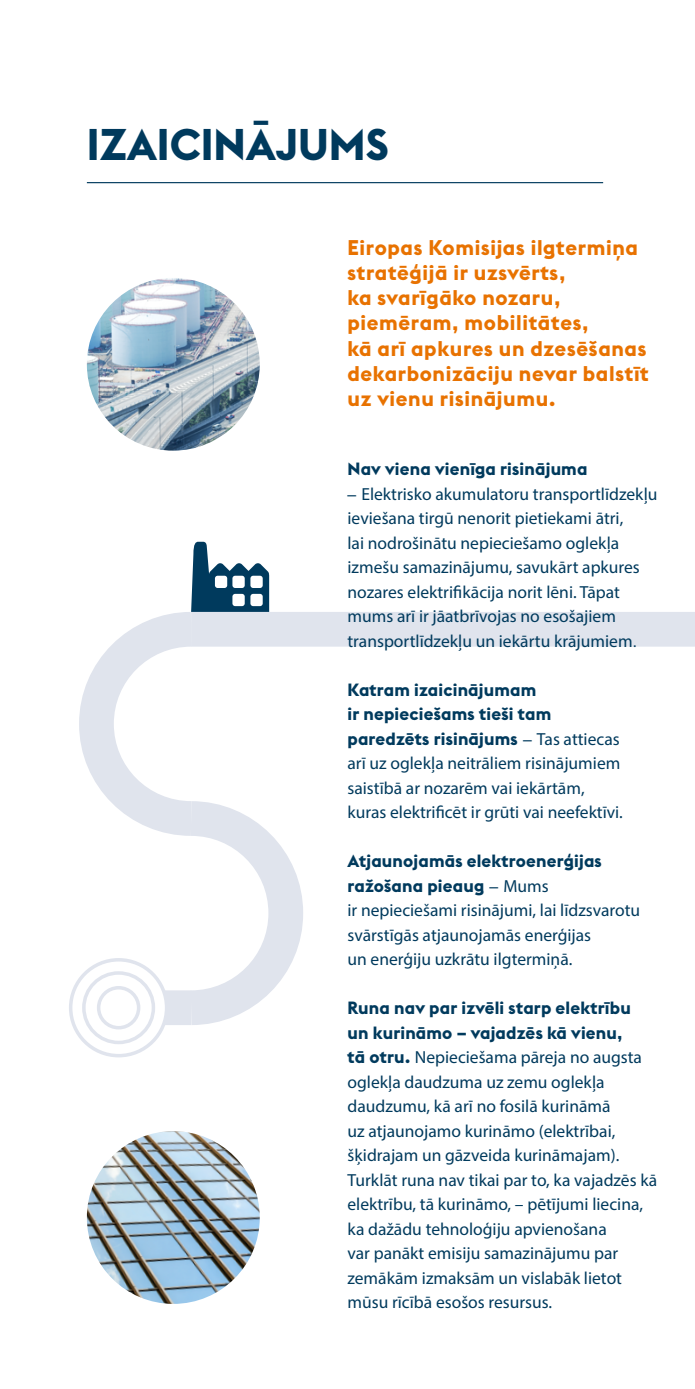
<style>
.page{position:relative;width:695px;height:1389px;background:#fff}
.page>*{position:absolute;margin:0;border:0;box-sizing:border-box;transform-origin:0 0}
.t1{font:700 43.75px "Euclid Flex";color:#003a5d}
.t2{font:700 21px/25.2px "Euclid Flex";letter-spacing:.03em;color:#e87200}
.t3{font:17.5px/24.5px "Myriad Pro";color:#003a5d}
.t4{font:700 17.5px/24.5px "Euclid Flex";letter-spacing:.01em;color:#003a5d}
.s1{font-family:"Avenir LT Std"}
.s2{font-family:"Avenir LT Std";font-weight:400}
.s3{font-family:"Myriad Pro";font-weight:400}
.s4{font-family:"Euclid Flex";font-weight:700}
</style>
<div class="page">
<div style="left:191px;top:612px;width:503px;height:35px;background:#e0e4ed"></div>
<svg style="left:79px;top:612px;width:112px;height:218px"></svg>
<svg style="left:156px;top:784px;width:147px;height:256px"></svg>
<hr style="left:87px;top:182px;width:516px;height:1px;background:#003a5d">
<svg style="left:191px;top:542px;width:78px;height:70px"></svg>
<svg style="left:71px;top:960px;width:95px;height:96px"></svg>
<div style="left:69px;top:958px;width:99px;height:99px;border:4px solid #e0e4ed;border-radius:50%"></div>
<div style="left:84px;top:973px;width:69px;height:69px;background:#fff;border-radius:50%"></div>
<div style="left:82px;top:971px;width:73px;height:73px;border:4px solid #e0e4ed;border-radius:50%"></div>
<div style="left:97px;top:986px;width:43px;height:43px;border:4px solid #e0e4ed;border-radius:50%"></div>
<img style="left:87px;top:278px;width:173px;height:173px;border-radius:86px">
<img style="left:87px;top:1131px;width:173px;height:173px;border-radius:86px">
<h1 class="t1" style="left:87px;top:119px;width:303px">IZAICINĀJUMS</h1>
<p class="t2" style="left:347px;top:235px;width:303px">Eiropas Komisijas ilgtermiņa stratēģijā ir uzsvērts,<br>ka svarīgāko nozaru, piemēram, mobilitātes,<br>kā arī apkures un dzesēšanas dekarbonizāciju nevar balstīt uz vienu risinājumu.</p>
<p class="t4" style="left:347px;top:457px;width:241px">Nav viena vienīga risinājuma</p>
<p class="t3" style="left:347px;top:482px;width:311px"><span class="s1">–</span> Elektrisko akumulatoru transportlīdzekļu ieviešana tirgū nenorit pietiekami ātri,<br>lai nodrošinātu nepieciešamo oglekļa izmešu samazinājumu, savukārt apkures nozares elektrifikācija norit lēni. Tāpat mums arī ir jāatbrīvojas no esošajiem transportlīdzekļu un iekārtu krājumiem<span class="s1">.</span></p>
<p class="t4" style="left:347px;top:678px;width:274px">Katram izaicinājumam<br>ir nepieciešams tieši tam paredzēts risinājums <span class="s2">–</span> <span class="s3">Tas attiecas</span></p>
<p class="t3" style="left:347px;top:751px;width:277px">arī uz oglekļa neitrāliem risinājumiem saistībā ar nozarēm vai iekārtām, kuras elektrificēt ir grūti vai neefektīvi.</p>
<p class="t4" style="left:347px;top:849px;width:256px">Atjaunojamās elektroenerģijas ražošana pieaug <span class="s2">–</span> <span class="s3">Mums</span></p>
<p class="t3" style="left:347px;top:898px;width:294px">ir nepieciešami risinājumi, lai līdzsvarotu svārstīgās atjaunojamās enerģijas<br>un enerģiju uzkrātu ilgtermiņā.</p>
<p class="t4" style="left:347px;top:996px;width:285px">Runa nav par izvēli starp elektrību un kurināmo – vajadzēs kā vienu,</p>
<p class="t3" style="left:347px;top:1045px;width:311px"><span class="s4">tā otru.</span> Nepieciešama pāreja no augsta oglekļa daudzuma uz zemu oglekļa daudzumu, kā arī no fosilā kurināmā<br>uz atjaunojamo kurināmo (elektrībai, šķidrajam un gāzveida kurināmajam).<br>Turklāt runa nav tikai par to, ka vajadzēs kā elektrību, tā kurināmo, – pētījumi liecina, ka dažādu tehnoloģiju apvienošana<br>var panākt emisiju samazinājumu par zemākām izmaksām un vislabāk lietot mūsu rīcībā esošos resursus.</p>
</div>
